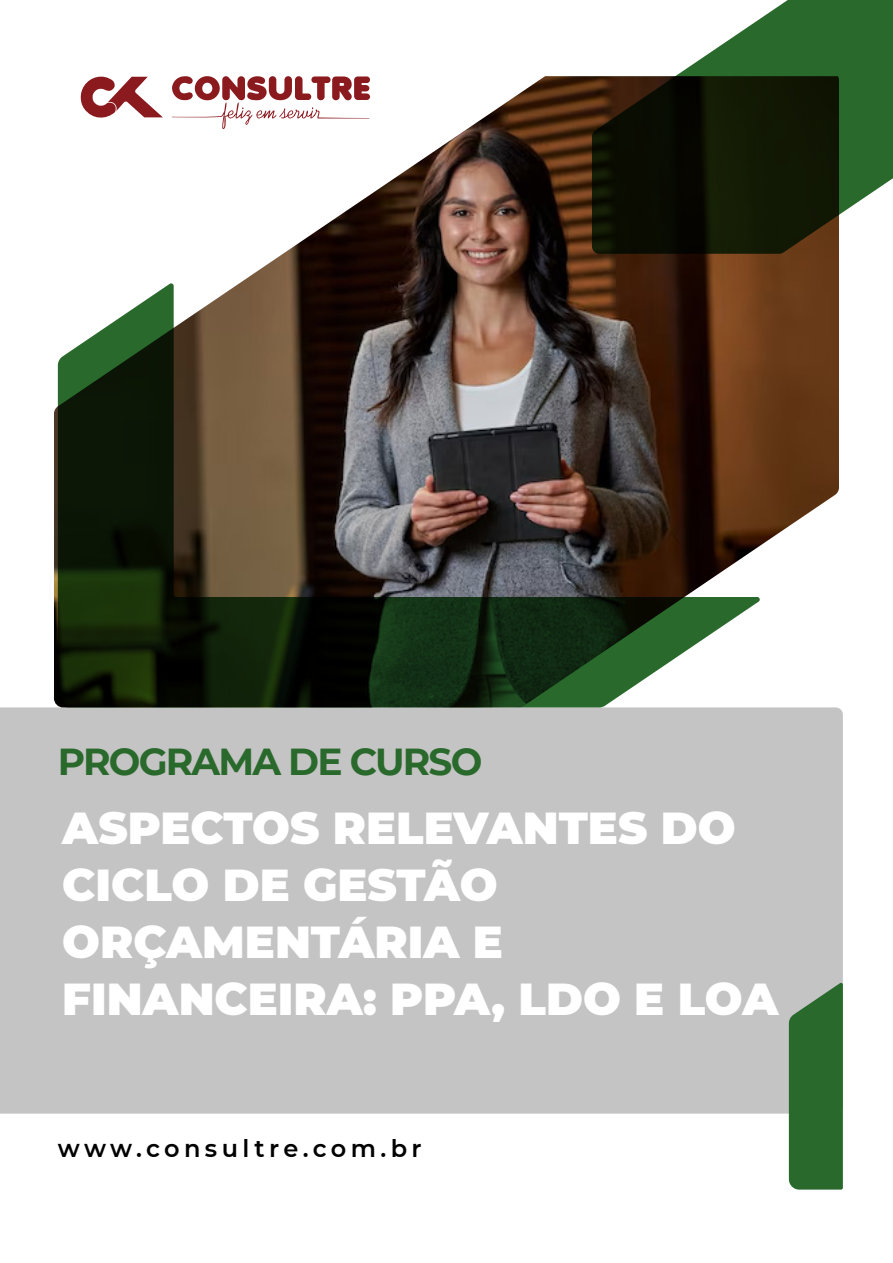
<style>
.page{position:relative;width:893px;height:1263px;background:#fff}
.page>*{position:absolute;margin:0;border:0;box-sizing:border-box;transform-origin:0 0}
.t1{font:900 44.7px/57px "Montserrat";color:#fff}
.t2{font:700 37.5px "Montserrat";letter-spacing:-.05em;color:#2a692c}
.t3{font:600 24px "Montserrat";letter-spacing:.185em;color:#000}
</style>
<div class="page">
<div style="left:0;top:707px;width:843px;height:406px;background:#c4c4c4"></div>
<img style="left:54px;top:76px;width:785px;height:630px">
<svg style="left:592px;top:0;width:301px;height:254px"></svg>
<svg style="left:789px;top:982px;width:54px;height:207px;background:#377139"></svg>
<svg style="left:58px;top:283px;width:702px;height:424px;background:#464333"></svg>
<p class="t2" style="left:58px;top:735px;width:426px">PROGRAMA DE CURSO</p>
<p class="t1" style="left:62px;top:797px;width:717px">ASPECTOS RELEVANTES DO<br>CICLO DE GESTÃO<br>ORÇAMENTÁRIA E<br>FINANCEIRA: PPA, LDO E LOA</p>
<p class="t3" style="left:58px;top:1132px;width:365px">www.consultre.com.br</p>
</div>
